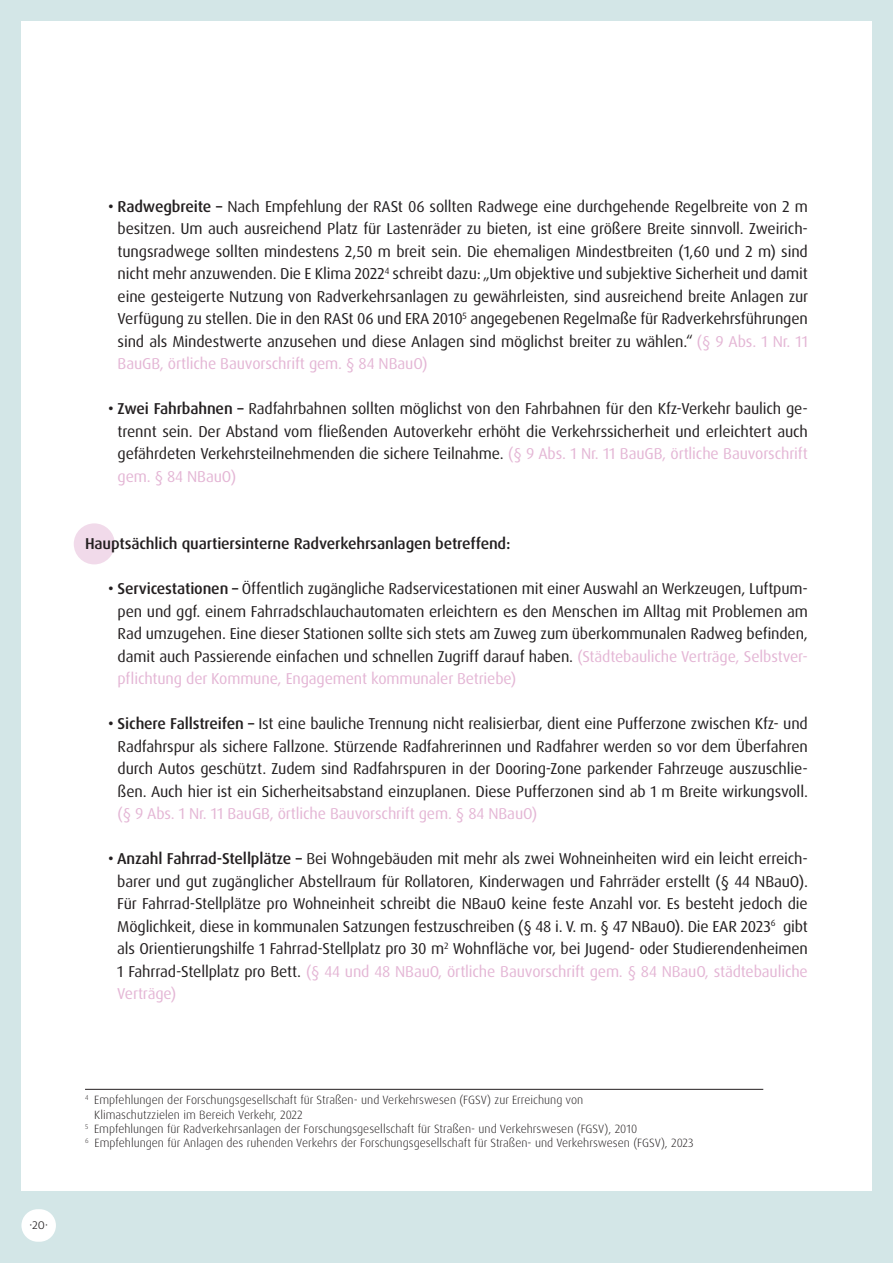
<style>
.page{position:relative;width:893px;height:1263px;background:#d3e6e7}
.page>*{position:absolute;margin:0;border:0;box-sizing:border-box;transform-origin:0 0}
.t1{font:15.75px/22.5px "Dax Pro";letter-spacing:-.01em;color:#231f20;text-align:justify}
.t2{font:500 15.75px "Dax Pro";letter-spacing:-.01em;color:#231f20}
.t3{font:15.75px "Dax Pro";letter-spacing:-.01em;color:#e4b6d5}
.t4{font:300 12px "Dax Pro";color:#231f20}
.t5{font:300 12px "Unit Pro";color:#231f20}
.s1{font-weight:500}
.s2{color:#e4b6d5}
</style>
<div class="page">
<div style="left:21px;top:21px;width:851px;height:1170px;background:#fff"></div>
<div style="left:74px;top:523px;width:41px;height:41px;background:#f1daea;border-radius:50%"></div>
<div style="left:21px;top:1209px;width:35px;height:33px;background:#fff;border-radius:16px"></div>
<hr style="left:85px;top:1089px;width:678px;height:1px;background:#231f20">
<p class="t5" style="left:29px;top:1217px;width:20px">·20·</p>
<p class="t1" style="left:118px;top:195px;width:692px;text-indent:-10px"><span class="s1">• Radwegbreite –</span> Nach Empfehlung der RASt 06 sollten Radwege eine durchgehende Regelbreite von 2 m besitzen. Um auch ausreichend Platz für Lastenräder zu bieten, ist eine größere Breite sinnvoll. Zweirich&shy;tungsradwege sollten mindestens 2,50 m breit sein. Die ehemaligen Mindestbreiten (1,60 und 2 m) sind nicht mehr anzuwenden. Die E Klima 2022<sup>4</sup> schreibt dazu: „Um objektive und subjektive Sicherheit und damit eine gesteigerte Nutzung von Radverkehrsanlagen zu gewährleisten, sind ausreichend breite Anlagen zur Verfügung zu stellen. Die in den RASt 06 und ERA 2010<sup>5</sup> angegebenen Regelmaße für Radverkehrsführungen sind als Mindestwerte anzusehen und diese Anlagen sind möglichst breiter zu wählen.“ <span class="s2">(§ 9 Abs. 1 Nr. 11<br>BauGB, örtliche Bauvorschrift gem. § 84 NBauO)</span></p>
<p class="t1" style="left:118px;top:397px;width:692px;text-indent:-10px"><span class="s1">• Zwei Fahrbahnen –</span> Radfahrbahnen sollten möglichst von den Fahrbahnen für den Kfz-Verkehr baulich ge&shy;trennt sein. Der Abstand vom fließenden Autoverkehr erhöht die Verkehrssicherheit und erleichtert auch gefährdeten Verkehrsteilnehmenden die sichere Teilnahme. <span class="s2">(§ 9 Abs. 1 Nr. 11 BauGB, örtliche Bauvorschrift gem. § 84 NBauO)</span></p>
<p class="t2" style="left:85px;top:533px;width:427px">Hauptsächlich quartiersinterne Radverkehrsanlagen betreffend:</p>
<p class="t1" style="left:118px;top:577px;width:692px;text-indent:-10px"><span class="s1">• Servicestationen –</span> Öffentlich zugängliche Radservicestationen mit einer Auswahl an Werkzeugen, Luftpum&shy;pen und ggf. einem Fahrradschlauchautomaten erleichtern es den Menschen im Alltag mit Problemen am Rad umzugehen. Eine dieser Stationen sollte sich stets am Zuweg zum überkommunalen Radweg befinden, damit auch Passierende einfachen und schnellen Zugriff darauf haben. <span class="s2">(Städtebauliche Verträge, Selbstver&shy;pflichtung der Kommune, Engagement kommunaler Betriebe)</span></p>
<p class="t1" style="left:118px;top:712px;width:692px;text-indent:-10px"><span class="s1">• Sichere Fallstreifen –</span> Ist eine bauliche Trennung nicht realisierbar, dient eine Pufferzone zwischen Kfz- und Radfahrspur als sichere Fallzone. Stürzende Radfahrerinnen und Radfahrer werden so vor dem Überfahren durch Autos geschützt. Zudem sind Radfahrspuren in der Dooring-Zone parkender Fahrzeuge auszuschlie&shy;ßen. Auch hier ist ein Sicherheitsabstand einzuplanen. Diese Pufferzonen sind ab 1 m Breite wirkungsvoll.</p>
<p class="t3" style="left:118px;top:803px;width:421px">(§ 9 Abs. 1 Nr. 11 BauGB, örtliche Bauvorschrift gem. § 84 NBauO)</p>
<p class="t1" style="left:117px;top:847px;width:692px;text-indent:-9px"><span class="s1">• Anzahl Fahrrad-Stellplätze –</span> Bei Wohngebäuden mit mehr als zwei Wohneinheiten wird ein leicht erreich&shy;barer und gut zugänglicher Abstellraum für Rollatoren, Kinderwagen und Fahrräder erstellt (§ 44 NBauO).<br>Für Fahrrad-Stellplätze pro Wohneinheit schreibt die NBauO keine feste Anzahl vor. Es besteht jedoch die Möglichkeit, diese in kommunalen Satzungen festzuschreiben (§ 48 i. V. m. § 47 NBauO). Die EAR 2023<sup>6</sup> gibt als Orientierungshilfe 1 Fahrrad-Stellplatz pro 30 m<sup>2</sup> Wohnfläche vor, bei Jugend- oder Studierendenheimen 1 Fahrrad-Stellplatz pro Bett. <span class="s2">(§ 44 und 48 NBauO, örtliche Bauvorschrift gem. § 84 NBauO, städtebauliche Verträge)</span></p>
<p class="t4" style="left:85px;top:1092px;width:500px"><sup>4</sup> Empfehlungen der Forschungsgesellschaft für Straßen- und Verkehrswesen (FGSV) zur Erreichung von</p>
<p class="t4" style="left:94px;top:1107px;width:210px">Klimaschutzzielen im Bereich Verkehr, 2022</p>
<p class="t4" style="left:85px;top:1121px;width:554px"><sup>5</sup> Empfehlungen für Radverkehrsanlagen der Forschungsgesellschaft für Straßen- und Verkehrswesen (FGSV), 2010</p>
<p class="t4" style="left:85px;top:1135px;width:610px"><sup>6</sup> Empfehlungen für Anlagen des ruhenden Verkehrs der Forschungsgesellschaft für Straßen- und Verkehrswesen (FGSV), 2023</p>
</div>
